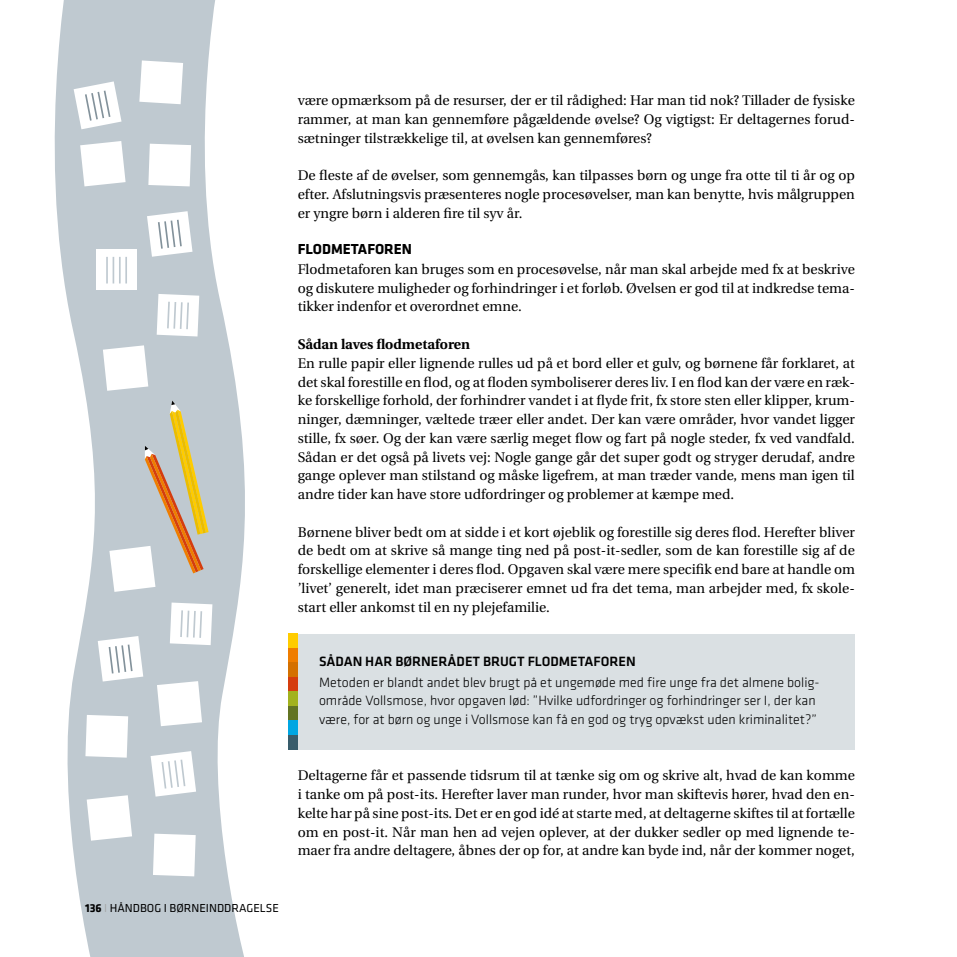
<style>
.page{position:relative;width:957px;height:957px;background:#fff}
.page>*{position:absolute;margin:0;border:0;box-sizing:border-box;transform-origin:0 0}
.t1{font:700 15px "Klavika";color:#000}
.t2{font:13.95px/18.8px "Utopia";color:#000;text-align:justify}
.t3{font:300 13.95px/18.8px "Klavika";color:#000}
.t4{font:500 13.95px "Klavika";color:#000}
.t5{font:700 13.95px "Utopia";color:#000}
.t6{font:12px "Klavika";color:#000}
.s1{font-weight:700}
.s2{font-weight:300;color:#9d9d9c}
</style>
<div class="page">
<svg style="left:54px;top:0;width:327px;height:957px"></svg>
<div style="left:298px;top:634px;width:557px;height:115px;background:#dae0e3"></div>
<div style="left:288px;top:634px;width:10px;height:14px;background:#fc0"></div>
<div style="left:288px;top:648px;width:10px;height:15px;background:#ef7d00"></div>
<div style="left:288px;top:663px;width:10px;height:14px;background:#d47000"></div>
<div style="left:288px;top:677px;width:10px;height:14px;background:#d53d0e"></div>
<div style="left:288px;top:691px;width:10px;height:15px;background:#a2b21e"></div>
<div style="left:288px;top:706px;width:10px;height:14px;background:#627423"></div>
<div style="left:288px;top:720px;width:10px;height:15px;background:#00a6e2"></div>
<div style="left:288px;top:735px;width:10px;height:14px;background:#385c6b"></div>
<svg style="left:148px;top:144px;width:43px;height:42px"></svg>
<svg style="left:80px;top:141px;width:46px;height:45px"></svg>
<svg style="left:103px;top:345px;width:45px;height:46px"></svg>
<svg style="left:139px;top:60px;width:44px;height:44px"></svg>
<svg style="left:85px;top:715px;width:43px;height:42px"></svg>
<svg style="left:153px;top:833px;width:43px;height:43px"></svg>
<svg style="left:87px;top:795px;width:45px;height:45px"></svg>
<svg style="left:157px;top:681px;width:45px;height:45px"></svg>
<svg style="left:109px;top:400px;width:100px;height:192px;background:#cac5b7"></svg>
<svg style="left:74px;top:81px;width:47px;height:48px"></svg>
<svg style="left:147px;top:211px;width:45px;height:46px"></svg>
<svg style="left:98px;top:636px;width:45px;height:45px"></svg>
<div style="left:96px;top:249px;width:41px;height:41px;background:#fff"></div>
<hr style="left:125px;top:257px;width:2px;height:26px;background:#bfc9d0">
<hr style="left:119px;top:257px;width:2px;height:26px;background:#bfc9d0">
<svg style="left:113px;top:257px;width:1px;height:26px"></svg>
<hr style="left:106px;top:257px;width:2px;height:26px;background:#bfc9d0">
<svg style="left:157px;top:294px;width:42px;height:42px"></svg>
<svg style="left:151px;top:751px;width:45px;height:45px"></svg>
<svg style="left:170px;top:602px;width:42px;height:43px"></svg>
<p class="t6" style="left:85px;top:901px;width:195px"><span class="s1">136</span> <span class="s2">I</span> HÅNDBOG I BØRNEINDDRAGELSE</p>
<p class="t2" style="left:298px;top:91px;width:559px">være opmærksom på de resurser, der er til rådighed: Har man tid nok? Tillader de fysiske rammer, at man kan gennemføre pågældende øvelse? Og vigtigst: Er deltagernes forud&shy;sætninger tilstrækkelige til, at øvelsen kan gennemføres?</p>
<p class="t2" style="left:298px;top:166px;width:559px">De fleste af de øvelser, som gennemgås, kan tilpasses børn og unge fra otte til ti år og op efter. Afslutningsvis præsenteres nogle procesøvelser, man kan benytte, hvis målgruppen er yngre børn i alderen fire til syv år.</p>
<p class="t1" style="left:298px;top:241px;width:116px">FLODMETAFOREN</p>
<p class="t2" style="left:298px;top:260px;width:559px">Flodmetaforen kan bruges som en procesøvelse, når man skal arbejde med fx at beskrive og diskutere muligheder og forhindringer i et forløb. Øvelsen er god til at indkredse tema&shy;tikker indenfor et overordnet emne.</p>
<p class="t5" style="left:298px;top:336px;width:174px">Sådan laves flodmetaforen</p>
<p class="t2" style="left:298px;top:354px;width:559px">En rulle papir eller lignende rulles ud på et bord eller et gulv, og børnene får forklaret, at det skal forestille en flod, og at floden symboliserer deres liv. I en flod kan der være en ræk&shy;ke forskellige forhold, der forhindrer vandet i at flyde frit, fx store sten eller klipper, krum&shy;ninger, dæmninger, væltede træer eller andet. Der kan være områder, hvor vandet ligger stille, fx søer. Og der kan være særlig meget flow og fart på nogle steder, fx ved vandfald.<br>Sådan er det også på livets vej: Nogle gange går det super godt og stryger derudaf, andre gange oplever man stilstand og måske ligefrem, at man træder vande, mens man igen til andre tider kan have store udfordringer og problemer at kæmpe med.</p>
<p class="t2" style="left:298px;top:523px;width:559px">Børnene bliver bedt om at sidde i et kort øjeblik og forestille sig deres flod. Herefter bliver de bedt om at skrive så mange ting ned på post-it-sedler, som de kan forestille sig af de forskellige elementer i deres flod. Opgaven skal være mere specifik end bare at handle om ’livet’ generelt, idet man præciserer emnet ud fra det tema, man arbejder med, fx skole&shy;start eller ankomst til en ny plejefamilie.</p>
<p class="t4" style="left:319px;top:654px;width:318px">SÅDAN HAR BØRNERÅDET BRUGT FLODMETAFOREN</p>
<p class="t3" style="left:319px;top:673px;width:502px">Metoden er blandt andet blev brugt på et ungemøde med fire unge fra det almene bolig&shy;område Vollsmose, hvor opgaven lød: ”Hvilke udfordringer og forhindringer ser I, der kan være, for at børn og unge i Vollsmose kan få en god og tryg opvækst uden kriminalitet?”</p>
<p class="t2" style="left:298px;top:766px;width:559px">Deltagerne får et passende tidsrum til at tænke sig om og skrive alt, hvad de kan komme i tanke om på post-its. Herefter laver man runder, hvor man skiftevis hører, hvad den en&shy;kelte har på sine post-its. Det er en god idé at starte med, at deltagerne skiftes til at fortælle om en post-it. Når man hen ad vejen oplever, at der dukker sedler op med lignende te&shy;maer fra andre deltagere, åbnes der op for, at andre kan byde ind, når der kommer noget,</p>
</div>
